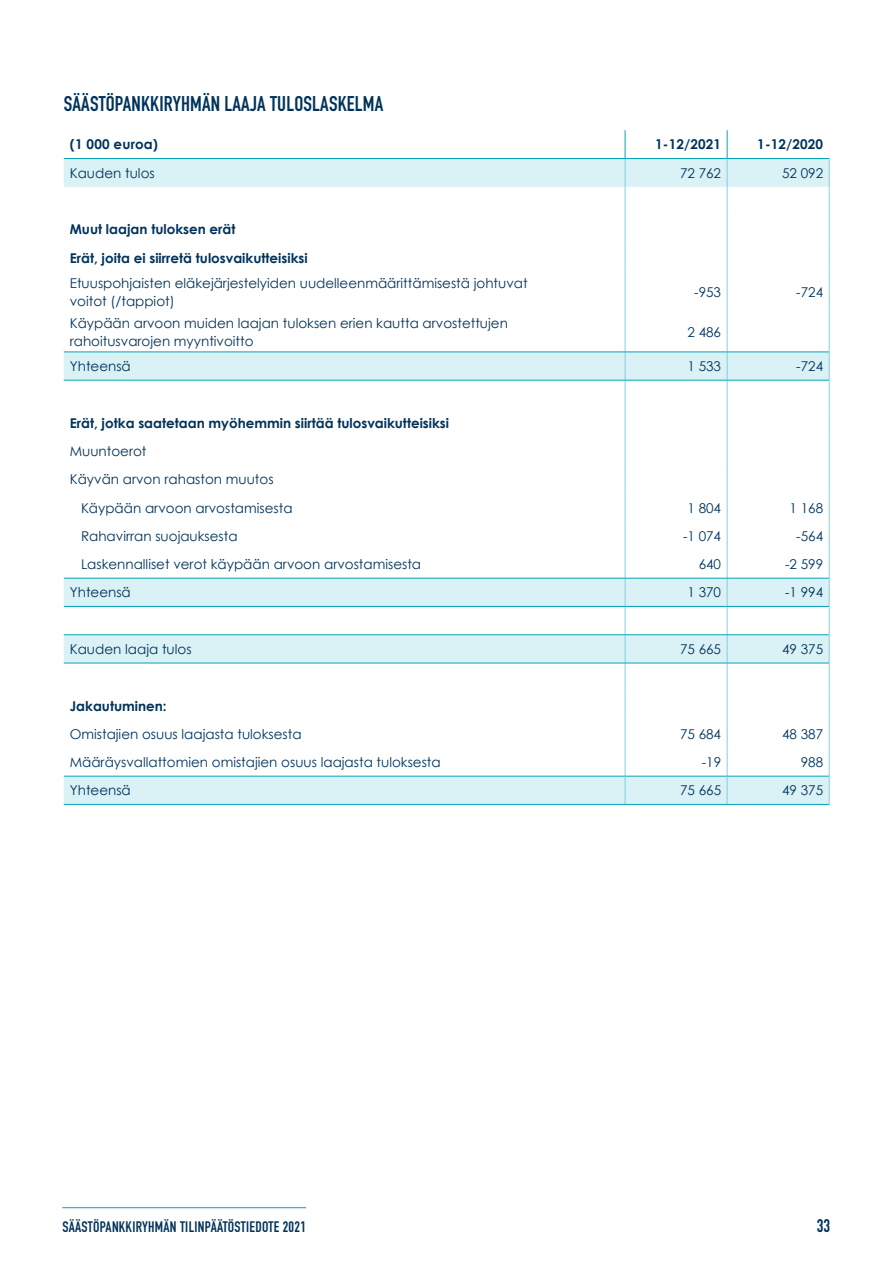
<style>
.page{position:relative;width:893px;height:1263px;background:#fff}
.page>*{position:absolute;margin:0;border:0;box-sizing:border-box;transform-origin:0 0}
.t1{font:700 21px "DIN Condensed";letter-spacing:.01em;color:#00335b}
.t2{font:700 18px "DIN Condensed";color:#00335b}
.t3{font:700 15px "DIN Condensed";letter-spacing:.02em;color:#00335b}
.t4{font:13.5px/18px "Century Gothic";color:#00335b}
.t5{font:700 13.5px/28.3px "Century Gothic";color:#00335b}
</style>
<div class="page">
<hr style="left:62px;top:1207px;width:244px;height:1px;background:#06a3bb">
<svg style="left:64px;top:159px;width:765px;height:645px"></svg>
<svg style="left:625px;top:130px;width:1px;height:142px"></svg>
<svg style="left:727px;top:130px;width:1px;height:142px"></svg>
<hr style="left:625px;top:272px;width:1px;height:40px;background:#83d1dd">
<hr style="left:727px;top:272px;width:1px;height:40px;background:#83d1dd">
<hr style="left:625px;top:312px;width:1px;height:40px;background:#83d1dd">
<hr style="left:727px;top:312px;width:1px;height:40px;background:#83d1dd">
<hr style="left:64px;top:158px;width:561px;height:1px;background:#06a3bb">
<hr style="left:625px;top:158px;width:102px;height:1px;background:#06a3bb">
<hr style="left:727px;top:158px;width:102px;height:1px;background:#06a3bb">
<hr style="left:64px;top:352px;width:561px;height:1px;background:#06a3bb">
<hr style="left:625px;top:352px;width:102px;height:1px;background:#06a3bb">
<hr style="left:727px;top:352px;width:102px;height:1px;background:#06a3bb">
<hr style="left:64px;top:380px;width:561px;height:1px;background:#06a3bb">
<hr style="left:625px;top:380px;width:102px;height:1px;background:#06a3bb">
<hr style="left:727px;top:380px;width:102px;height:1px;background:#06a3bb">
<hr style="left:64px;top:578px;width:561px;height:1px;background:#06a3bb">
<hr style="left:625px;top:578px;width:102px;height:1px;background:#06a3bb">
<hr style="left:727px;top:578px;width:102px;height:1px;background:#06a3bb">
<hr style="left:64px;top:606px;width:561px;height:1px;background:#06a3bb">
<hr style="left:625px;top:606px;width:102px;height:1px;background:#06a3bb">
<hr style="left:727px;top:606px;width:102px;height:1px;background:#06a3bb">
<hr style="left:64px;top:634px;width:561px;height:1px;background:#06a3bb">
<hr style="left:625px;top:634px;width:102px;height:1px;background:#06a3bb">
<hr style="left:727px;top:634px;width:102px;height:1px;background:#06a3bb">
<hr style="left:64px;top:663px;width:561px;height:1px;background:#06a3bb">
<hr style="left:625px;top:663px;width:102px;height:1px;background:#06a3bb">
<hr style="left:727px;top:663px;width:102px;height:1px;background:#06a3bb">
<hr style="left:64px;top:776px;width:561px;height:1px;background:#06a3bb">
<hr style="left:625px;top:776px;width:102px;height:1px;background:#06a3bb">
<hr style="left:727px;top:776px;width:102px;height:1px;background:#06a3bb">
<svg style="left:625px;top:352px;width:1px;height:452px"></svg>
<svg style="left:727px;top:352px;width:1px;height:452px"></svg>
<hr style="left:64px;top:804px;width:561px;height:1px;background:#06a3bb">
<hr style="left:625px;top:804px;width:102px;height:1px;background:#06a3bb">
<hr style="left:727px;top:804px;width:102px;height:1px;background:#06a3bb">
<svg style="left:829px;top:159px;width:1px;height:113px"></svg>
<hr style="left:829px;top:272px;width:1px;height:40px;background:#83d1dd">
<hr style="left:829px;top:312px;width:1px;height:40px;background:#83d1dd">
<svg style="left:829px;top:352px;width:1px;height:452px"></svg>
<h1 class="t1" style="left:64px;top:90px;width:321px">SÄÄSTÖPANKKIRYHMÄN LAAJA TULOSLASKELMA</h1>
<p class="t5" style="left:70px;top:130px;width:90px">(1 000 euroa)</p>
<p class="t5" style="left:655px;top:130px;width:67px">1-12/2021</p>
<p class="t5" style="left:757px;top:130px;width:67px">1-12/2020</p>
<p class="t4" style="left:70px;top:164px;width:86px">Kauden tulos</p>
<p class="t4" style="left:680px;top:164px;width:43px">72 762</p>
<p class="t4" style="left:782px;top:164px;width:43px">52 092</p>
<p class="t5" style="left:70px;top:215px;width:239px">Muut laajan tuloksen erät<br>Erät, joita ei siirretä tulosvaikutteisiksi</p>
<p class="t4" style="left:70px;top:274px;width:459px">Etuuspohjaisten eläkejärjestelyiden uudelleenmäärittämisestä johtuvat voitot (/tappiot)</p>
<p class="t4" style="left:694px;top:283px;width:28px">-953</p>
<p class="t4" style="left:796px;top:283px;width:28px">-724</p>
<p class="t4" style="left:70px;top:314px;width:440px">Käypään arvoon muiden laajan tuloksen erien kautta arvostettujen rahoitusvarojen myyntivoitto</p>
<p class="t4" style="left:687px;top:323px;width:35px">2 486</p>
<p class="t4" style="left:70px;top:357px;width:63px">Yhteensä</p>
<p class="t4" style="left:687px;top:357px;width:35px">1 533</p>
<p class="t4" style="left:796px;top:357px;width:28px">-724</p>
<p class="t5" style="left:70px;top:408px;width:381px">Erät, jotka saatetaan myöhemmin siirtää tulosvaikutteisiksi</p>
<p class="t4" style="left:70px;top:442px;width:78px">Muuntoerot</p>
<p class="t4" style="left:70px;top:470px;width:205px">Käyvän arvon rahaston muutos</p>
<p class="t4" style="left:81px;top:498px;width:213px">Käypään arvoon arvostamisesta</p>
<p class="t4" style="left:687px;top:498px;width:35px">1 804</p>
<p class="t4" style="left:789px;top:498px;width:35px">1 168</p>
<p class="t4" style="left:81px;top:527px;width:158px">Rahavirran suojauksesta</p>
<p class="t4" style="left:683px;top:527px;width:40px">-1 074</p>
<p class="t4" style="left:796px;top:527px;width:28px">-564</p>
<p class="t4" style="left:81px;top:555px;width:342px">Laskennalliset verot käypään arvoon arvostamisesta</p>
<p class="t4" style="left:699px;top:555px;width:24px">640</p>
<p class="t4" style="left:785px;top:555px;width:40px">-2 599</p>
<p class="t4" style="left:70px;top:583px;width:63px">Yhteensä</p>
<p class="t4" style="left:687px;top:583px;width:35px">1 370</p>
<p class="t4" style="left:785px;top:583px;width:40px">-1 994</p>
<p class="t4" style="left:70px;top:640px;width:123px">Kauden laaja tulos</p>
<p class="t4" style="left:680px;top:640px;width:43px">75 665</p>
<p class="t4" style="left:782px;top:640px;width:43px">49 375</p>
<p class="t5" style="left:70px;top:691px;width:98px">Jakautuminen:</p>
<p class="t4" style="left:70px;top:725px;width:233px">Omistajien osuus laajasta tuloksesta</p>
<p class="t4" style="left:680px;top:725px;width:43px">75 684</p>
<p class="t4" style="left:782px;top:725px;width:43px">48 387</p>
<p class="t4" style="left:70px;top:753px;width:372px">Määräysvallattomien omistajien osuus laajasta tuloksesta</p>
<p class="t4" style="left:702px;top:753px;width:21px">-19</p>
<p class="t4" style="left:801px;top:753px;width:24px">988</p>
<p class="t4" style="left:70px;top:781px;width:63px">Yhteensä</p>
<p class="t4" style="left:680px;top:781px;width:43px">75 665</p>
<p class="t4" style="left:782px;top:781px;width:43px">49 375</p>
<p class="t3" style="left:62px;top:1217px;width:245px">SÄÄSTÖPANKKIRYHMÄN TILINPÄÄTÖSTIEDOTE 2021</p>
<h2 class="t2" style="left:817px;top:1214px;width:15px">33</h2>
</div>
